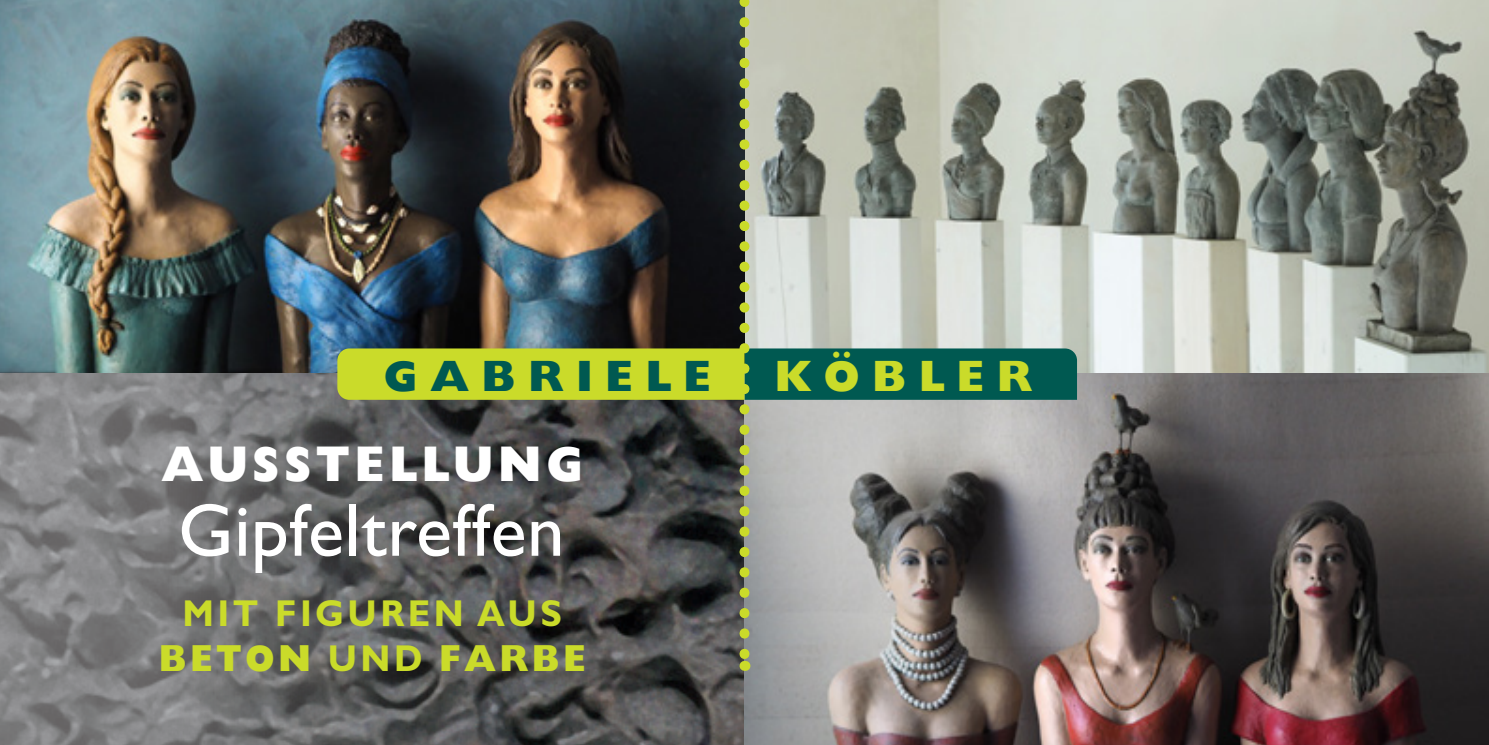
<style>
.page{position:relative;width:1489px;height:745px;background:#fff}
.page>*{position:absolute;margin:0;border:0;box-sizing:border-box;transform-origin:0 0}
.t1{font:75px "Gill Sans";letter-spacing:.01em;color:#fff}
.t2{font:800 50px "Gill Sans";letter-spacing:.095em;color:#fff;scale:.95 1}
.t3{font:800 43.75px "Gill Sans";letter-spacing:.28em;color:#005951}
.t4{font:800 43.75px "Gill Sans";letter-spacing:.28em;color:#cadb2a}
.t5{font:700 37.5px "Gill Sans";letter-spacing:.095em;color:#cadb2a;scale:.95 1}
.t6{font:800 37.5px "Gill Sans";letter-spacing:.095em;color:#cadb2a;scale:.95 1}
.s1{font-weight:700}
</style>
<div class="page">
<img style="left:0;top:0;width:1488px;height:744px">
<svg style="left:0;top:372px;width:744px;height:372px;background:#717172"></svg>
<img style="left:337px;top:0;width:739px;height:670px">
<p class="t3" style="left:383px;top:356px;width:329px">GABRIELE</p>
<p class="t4" style="left:774px;top:356px;width:259px">KÖBLER</p>
<p class="t2" style="left:161px;top:441px;width:446px">AUSSTELLUNG</p>
<p class="t1" style="left:178px;top:487px;width:388px">Gipfeltreffen</p>
<p class="t5" style="left:183px;top:590px;width:401px">MIT FIGUREN AUS</p>
<p class="t6" style="left:159px;top:641px;width:451px">BETON <span class="s1">UND</span> FARBE</p>
</div>
